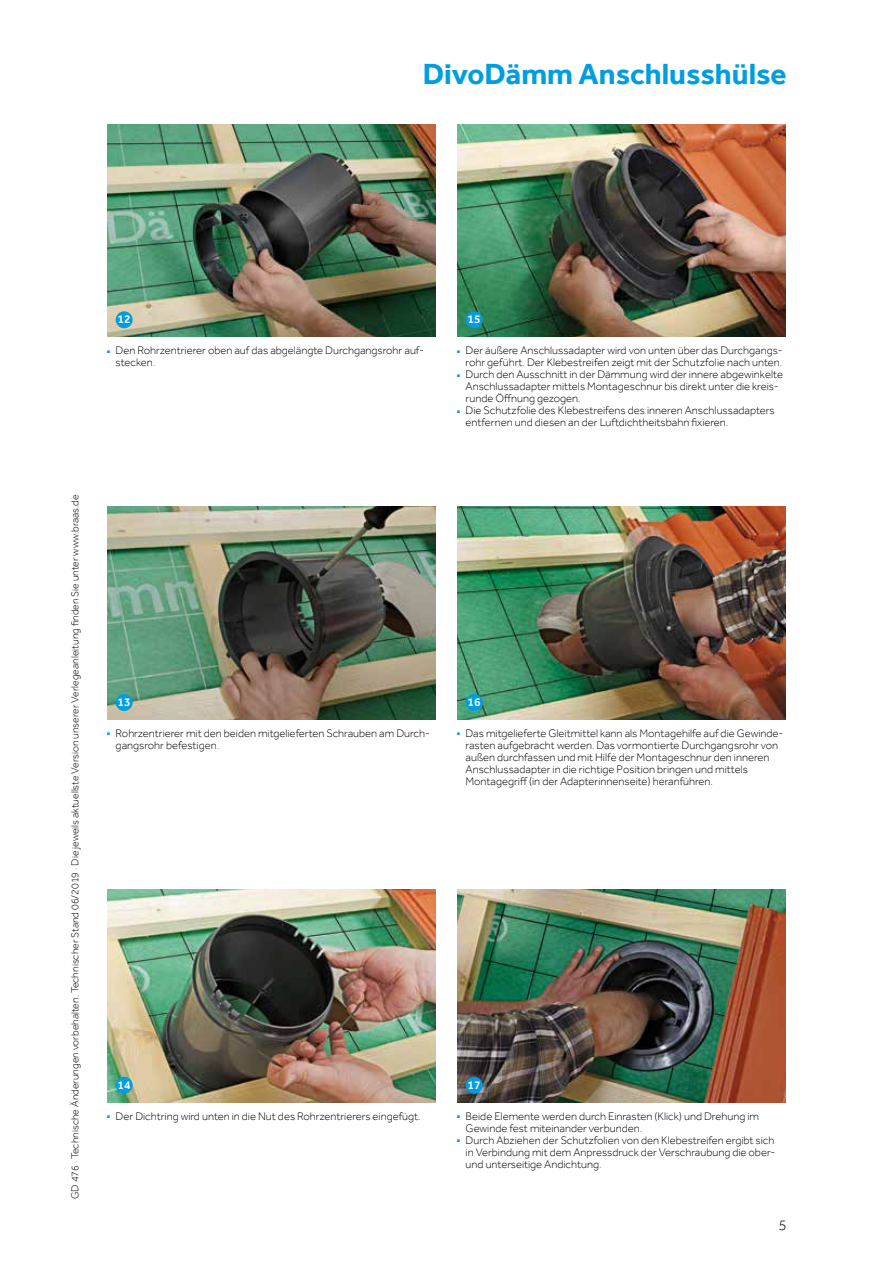
<style>
.page{position:relative;width:893px;height:1263px;background:#fff}
.page>*{position:absolute;margin:0;border:0;box-sizing:border-box;transform-origin:0 0}
.t1{font:700 30px "Effra";color:#009ee0}
.t2{font:300 15px "Effra";color:#000}
.t3{font:500 12px "Effra";color:#fff}
.t4{font:300 11.25px/12px "Effra";color:#000}
.t5{font:300 10.5px "Effra";color:#000}
.s1{color:#009ee0}
</style>
<div class="page">
<img style="left:107px;top:124px;width:329px;height:213px">
<img style="left:107px;top:507px;width:329px;height:212px">
<img style="left:107px;top:890px;width:329px;height:212px">
<img style="left:457px;top:124px;width:329px;height:213px">
<img style="left:457px;top:507px;width:329px;height:212px">
<img style="left:457px;top:890px;width:329px;height:212px">
<div style="left:116px;top:311px;width:17px;height:17px;background:#009ee0;border-radius:50%"></div>
<div style="left:116px;top:694px;width:17px;height:17px;background:#009ee0;border-radius:50%"></div>
<div style="left:116px;top:1077px;width:17px;height:17px;background:#009ee0;border-radius:50%"></div>
<div style="left:466px;top:311px;width:17px;height:17px;background:#009ee0;border-radius:50%"></div>
<div style="left:466px;top:694px;width:17px;height:17px;background:#009ee0;border-radius:50%"></div>
<div style="left:466px;top:1077px;width:17px;height:17px;background:#009ee0;border-radius:50%"></div>
<h1 class="t1" style="left:423px;top:56px;width:365px">DivoDämm Anschlusshülse</h1>
<p class="t3" style="left:118px;top:312px;width:15px">12</p>
<p class="t4" style="left:116px;top:344px;width:310px;text-indent:-9px"><span class="s1">■</span> Den Rohrzentrierer oben auf das abgelängte Durchgangsrohr auf&shy;stecken.</p>
<p class="t5" style="left:69px;top:1199px;width:706px;rotate:-90deg">GD 476 · Technische Änderungen vorbehalten. Technischer Stand 06/2019 · Die jeweils aktuellste Version unserer Verlegeanleitung finden Sie unter www.braas.de</p>
<p class="t3" style="left:118px;top:695px;width:15px">13</p>
<p class="t4" style="left:116px;top:727px;width:316px;text-indent:-9px"><span class="s1">■</span> Rohrzentrierer mit den beiden mitgelieferten Schrauben am Durch&shy;gangsrohr befestigen.</p>
<p class="t3" style="left:118px;top:1078px;width:15px">14</p>
<p class="t4" style="left:107px;top:1110px;width:315px"><span class="s1">■</span> Der Dichtring wird unten in die Nut des Rohrzentrierers eingefügt.</p>
<p class="t3" style="left:468px;top:312px;width:15px">15</p>
<p class="t4" style="left:457px;top:344px;width:327px;text-align:right"><span class="s1">■</span> Der äußere Anschlussadapter wird von unten über das Durchgangs&shy;rohr geführt. Der Klebestreifen zeigt mit der Schutzfolie nach unten.</p>
<p class="t4" style="left:466px;top:368px;width:319px;text-indent:-9px"><span class="s1">■</span> Durch den Ausschnitt in der Dämmung wird der innere abgewinkelte<br>Anschlussadapter mittels Montageschnur bis direkt unter die kreis&shy;runde Öffnung gezogen.</p>
<p class="t4" style="left:466px;top:404px;width:310px;text-indent:-9px"><span class="s1">■</span> Die Schutzfolie des Klebestreifens des inneren Anschlussadapters entfernen und diesen an der Luftdichtheitsbahn fixieren.</p>
<p class="t3" style="left:468px;top:695px;width:15px">16</p>
<p class="t4" style="left:466px;top:727px;width:319px;text-indent:-9px"><span class="s1">■</span> Das mitgelieferte Gleitmittel kann als Montagehilfe auf die Gewinde&shy;rasten aufgebracht werden. Das vormontierte Durchgangsrohr von außen durchfassen und mit Hilfe der Montageschnur den inneren Anschlussadapter in die richtige Position bringen und mittels Montagegriff (in der Adapterinnenseite) heranführen.</p>
<p class="t3" style="left:468px;top:1078px;width:15px">17</p>
<p class="t4" style="left:466px;top:1110px;width:295px;text-indent:-9px"><span class="s1">■</span> Beide Elemente werden durch Einrasten (Klick) und Drehung im<br>Gewinde fest miteinander verbunden.</p>
<p class="t4" style="left:466px;top:1134px;width:310px;text-align:justify;text-indent:-9px"><span class="s1">■</span> Durch Abziehen der Schutzfolien von den Klebestreifen ergibt sich in Verbindung mit dem Anpressdruck der Verschraubung die ober&shy;und unterseitige Andichtung.</p>
<h2 class="t2" style="left:778px;top:1216px;width:10px">5</h2>
</div>
